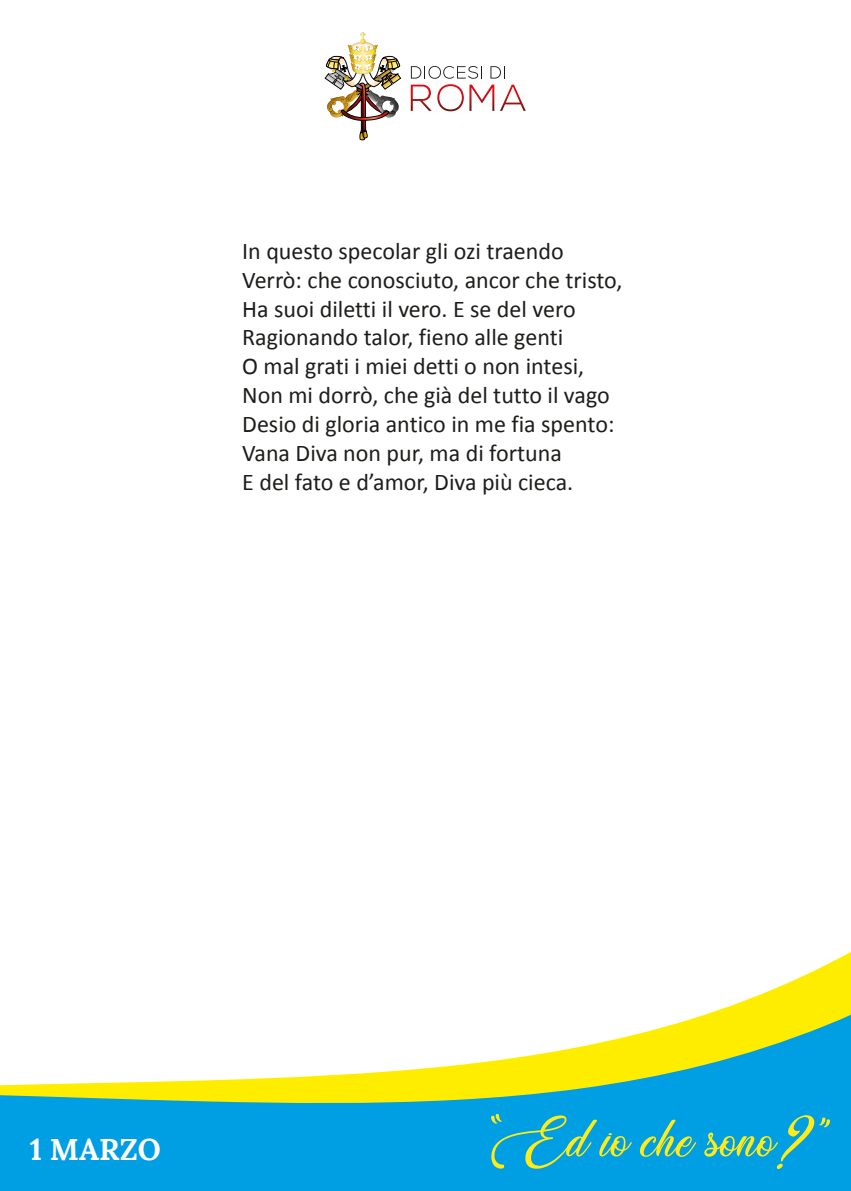
<style>
.page{position:relative;width:851px;height:1191px;background:#fff}
.page>*{position:absolute;margin:0;border:0;box-sizing:border-box;transform-origin:0 0}
.t1{font:52px "Weather Sunday Personal Use";color:#feeb17}
.t2{font:30px "Lora";color:#fff}
.t3{font:24px/28.8px "Calibri";color:#1d1d1b}
</style>
<div class="page">
<div style="left:0;top:1104px;width:850px;height:87px;background:#009fe3"></div>
<svg style="left:0;top:952px;width:850px;height:152px"></svg>
<svg style="left:490px;top:1113px;width:12px;height:10px"></svg>
<svg style="left:819px;top:1117px;width:11px;height:10px"></svg>
<img style="left:325px;top:33px;width:75px;height:108px">
<svg style="left:410px;top:66px;width:115px;height:45px"></svg>
<p class="t3" style="left:242px;top:237px;width:381px">In questo specolar gli ozi traendo Verrò: che conosciuto, ancor che tristo, Ha suoi diletti il vero. E se del vero Ragionando talor, fieno alle genti<br>O mal grati i miei detti o non intesi, Non mi dorrò, che già del tutto il vago Desio di gloria antico in me fia spento:<br>Vana Diva non pur, ma di fortuna<br>E del fato e d’amor, Diva più cieca.</p>
<p class="t2" style="left:30px;top:1127px;width:133px">1 MARZO</p>
<h1 class="t1" style="left:490px;top:1107px;width:328px">Ed io che sono?</h1>
</div>
